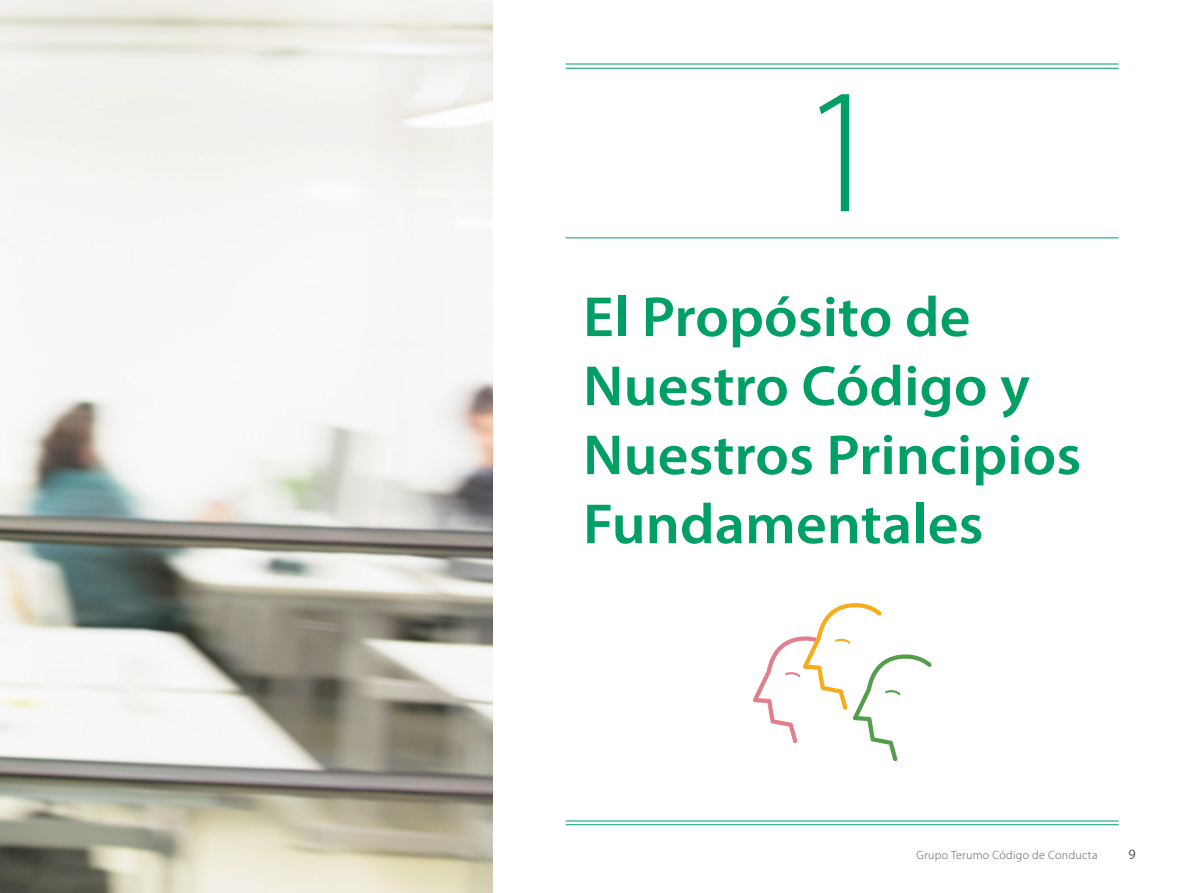
<style>
.page{position:relative;width:1191px;height:893px;background:#fff}
.page>*{position:absolute;margin:0;border:0;box-sizing:border-box;transform-origin:0 0}
.t1{font:300 180px "Myriad Pro";color:#009f66}
.t2{font:600 57px/69px "Myriad Pro";color:#009f66;scale:1.05 1}
.t3{font:14.25px "Myriad Pro";color:#57585a}
.t4{font:300 12px "Myriad Pro";letter-spacing:.025em;color:#57585a}
</style>
<div class="page">
<img style="left:0;top:0;width:493px;height:893px">
<hr style="left:565px;top:64px;width:553px;height:1px;background:#009f66">
<hr style="left:565px;top:68px;width:553px;height:1px;background:#009f66">
<hr style="left:565px;top:238px;width:553px;height:1px;background:#009f66">
<svg style="left:753px;top:603px;width:178px;height:158px"></svg>
<hr style="left:565px;top:821px;width:553px;height:1px;background:#009f66">
<hr style="left:565px;top:824px;width:553px;height:1px;background:#009f66">
<h1 class="t1" style="left:798px;top:43px;width:89px">1</h1>
<p class="t2" style="left:583px;top:281px;width:476px">El Propósito de<br>Nuestro Código y<br>Nuestros Principios<br>Fundamentales</p>
<p class="t4" style="left:916px;top:848px;width:182px">Grupo Terumo Código de Conducta</p>
<p class="t3" style="left:1128px;top:845px;width:9px">9</p>
</div>
